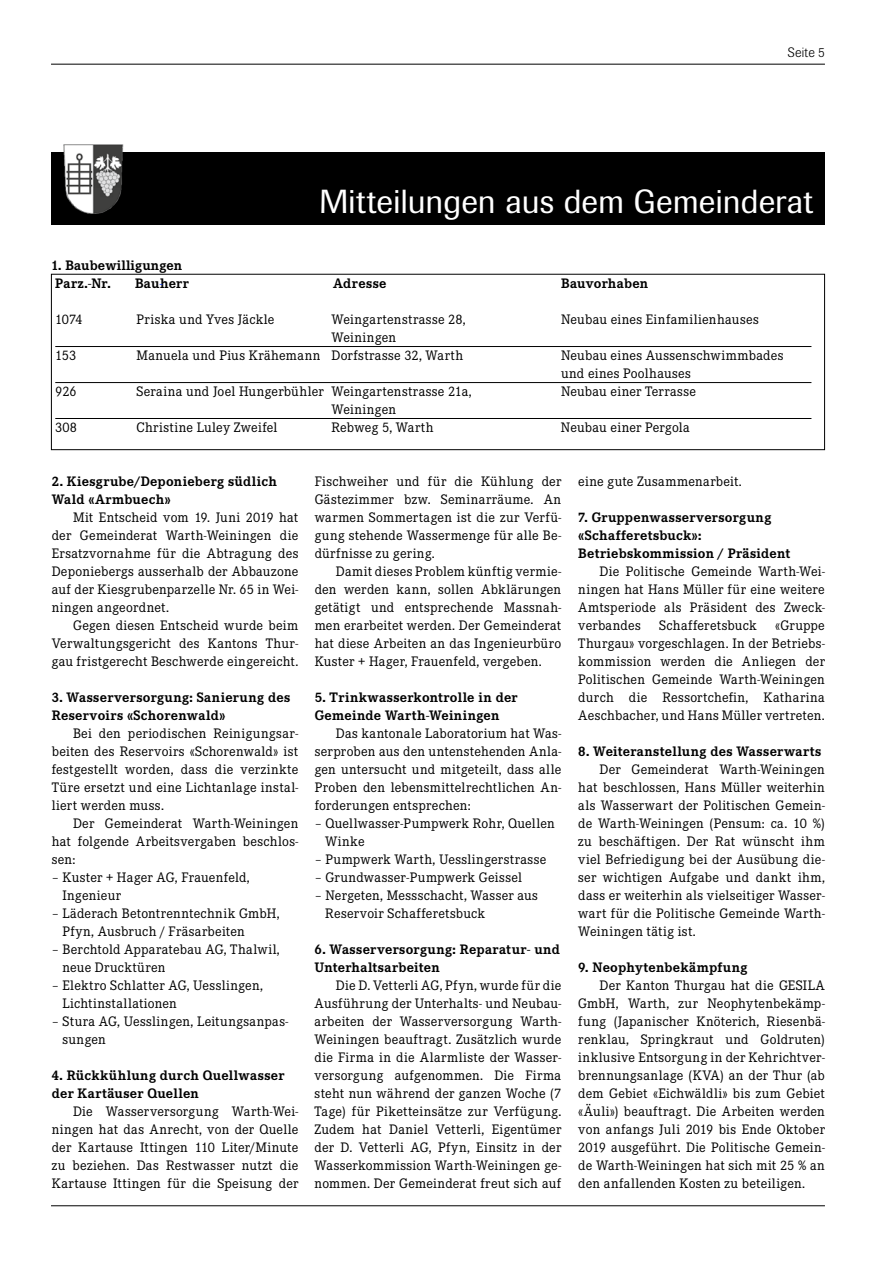
<style>
.page{position:relative;width:893px;height:1263px;background:#fff}
.page>*{position:absolute;margin:0;border:0;box-sizing:border-box;transform-origin:0 0}
.t1{font:33px "Imago";color:#fff}
.t2{font:13.5px/18px "Corporate EBQ";letter-spacing:.025em;color:#000;text-align:justify}
.t3{font:700 13.5px/18px "Corporate EBQ";letter-spacing:.025em;color:#000}
.t4{font:300 13.5px "Imago";letter-spacing:.015em;color:#000}
.t5{font:13.5px "Corporate EBQ";color:#0039ff}
</style>
<div class="page">
<hr style="left:51px;top:64px;width:774px;height:1px;background:#000">
<hr style="left:51px;top:1205px;width:774px;height:1px;background:#000">
<div style="left:51px;top:152px;width:774px;height:72px;background:#000"></div>
<img style="left:63px;top:144px;width:61px;height:69px">
<div style="left:51px;top:274px;width:774px;height:176px;border:1px solid #000"></div>
<hr style="left:55px;top:382px;width:756px;height:1px;background:#000">
<hr style="left:55px;top:346px;width:756px;height:1px;background:#000">
<hr style="left:55px;top:418px;width:756px;height:1px;background:#000">
<p class="t4" style="left:788px;top:45px;width:39px">Seite 5</p>
<h1 class="t1" style="left:319px;top:182px;width:495px">Mitteilungen aus dem Gemeinderat</h1>
<p class="t3" style="left:55px;top:256px;width:128px;text-indent:-4px">1. Baubewilligungen<br>Parz.-Nr.</p>
<p class="t3" style="left:135px;top:274px;width:55px">Bauherr</p>
<p class="t3" style="left:333px;top:274px;width:55px">Adresse</p>
<p class="t3" style="left:561px;top:274px;width:89px">Bauvorhaben</p>
<p class="t5" style="left:160px;top:275px;width:4px">-</p>
<p class="t2" style="left:55px;top:310px;width:29px">1074</p>
<p class="t2" style="left:137px;top:310px;width:140px">Priska und Yves Jäckle</p>
<p class="t2" style="left:332px;top:310px;width:136px">Weingartenstrasse 28,</p>
<p class="t2" style="left:561px;top:310px;width:199px">Neubau eines Einfamilienhauses</p>
<p class="t2" style="left:331px;top:328px;width:66px">Weiningen</p>
<p class="t2" style="left:55px;top:346px;width:23px">153</p>
<p class="t2" style="left:136px;top:346px;width:328px">Manuela und Pius Krähemann Dorfstrasse 32, Warth</p>
<p class="t2" style="left:561px;top:346px;width:224px">Neubau eines Aussenschwimmbades und eines Poolhauses</p>
<p class="t2" style="left:55px;top:382px;width:23px">926</p>
<p class="t2" style="left:136px;top:382px;width:337px">Seraina und Joel Hungerbühler Weingartenstrasse 21a,</p>
<p class="t2" style="left:561px;top:382px;width:137px">Neubau einer Terrasse</p>
<p class="t2" style="left:331px;top:400px;width:66px">Weiningen</p>
<p class="t2" style="left:55px;top:418px;width:23px">308</p>
<p class="t2" style="left:136px;top:418px;width:143px">Christine Luley Zweifel</p>
<p class="t2" style="left:331px;top:418px;width:104px">Rebweg 5, Warth</p>
<p class="t2" style="left:561px;top:418px;width:130px">Neubau einer Pergola</p>
<p class="t3" style="left:52px;top:472px;width:227px">2. Kiesgrube/Deponieberg südlich<br>Wald «Armbuech»</p>
<p class="t2" style="left:52px;top:508px;width:248px;text-indent:21px">Mit Entscheid vom 19. Juni 2019 hat der Gemeinderat Warth-Weiningen die Ersatzvornahme für die Abtragung des Deponiebergs ausserhalb der Abbauzone auf der Kiesgrubenparzelle Nr. 65 in Wei&shy;ningen angeordnet.</p>
<p class="t2" style="left:52px;top:616px;width:248px;text-indent:21px">Gegen diesen Entscheid wurde beim Verwaltungsgericht des Kantons Thur&shy;gau fristgerecht Beschwerde eingereicht.</p>
<p class="t3" style="left:52px;top:688px;width:240px">3. Wasserversorgung: Sanierung des<br>Reservoirs «Schorenwald»</p>
<p class="t2" style="left:52px;top:724px;width:248px;text-indent:21px">Bei den periodischen Reinigungsar&shy;beiten des Reservoirs «Schorenwald» ist festgestellt worden, dass die verzinkte Türe ersetzt und eine Lichtanlage instal&shy;liert werden muss.</p>
<p class="t2" style="left:52px;top:814px;width:248px;text-indent:21px">Der Gemeinderat Warth-Weiningen hat folgende Arbeitsvergaben beschlos&shy;sen:</p>
<p class="t2" style="left:62px;top:868px;width:189px;text-indent:-11px">– Kuster + Hager AG, Frauenfeld,<br>Ingenieur</p>
<p class="t2" style="left:62px;top:904px;width:219px;text-indent:-11px">– Läderach Betontrenntechnik GmbH,<br>Pfyn, Ausbruch / Fräsarbeiten</p>
<p class="t2" style="left:62px;top:940px;width:219px;text-indent:-11px">– Berchtold Apparatebau AG, Thalwil, neue Drucktüren</p>
<p class="t2" style="left:62px;top:976px;width:202px;text-indent:-11px">– Elektro Schlatter AG, Uesslingen,<br>Lichtinstallationen</p>
<p class="t2" style="left:62px;top:1012px;width:228px;text-indent:-11px">– Stura AG, Uesslingen, Leitungsanpas&shy;sungen</p>
<p class="t3" style="left:52px;top:1066px;width:234px">4. Rückkühlung durch Quellwasser der Kartäuser Quellen</p>
<p class="t2" style="left:52px;top:1102px;width:248px;text-indent:21px">Die Wasserversorgung Warth-Wei&shy;ningen hat das Anrecht, von der Quelle der Kartause Ittingen 110 Liter/Minute zu beziehen. Das Restwasser nutzt die Kartause Ittingen für die Speisung der</p>
<p class="t2" style="left:315px;top:472px;width:248px">Fischweiher und für die Kühlung der Gästezimmer bzw. Seminarräume. An warmen Sommertagen ist die zur Verfü&shy;gung stehende Wassermenge für alle Be&shy;dürfnisse zu gering.</p>
<p class="t2" style="left:315px;top:562px;width:248px;text-indent:21px">Damit dieses Problem künftig vermie&shy;den werden kann, sollen Abklärungen getätigt und entsprechende Massnah&shy;men erarbeitet werden. Der Gemeinderat hat diese Arbeiten an das Ingenieurbüro Kuster + Hager, Frauenfeld, vergeben.</p>
<p class="t3" style="left:315px;top:688px;width:204px">5. Trinkwasserkontrolle in der<br>Gemeinde Warth-Weiningen</p>
<p class="t2" style="left:315px;top:724px;width:248px;text-indent:21px">Das kantonale Laboratorium hat Was&shy;serproben aus den untenstehenden Anla&shy;gen untersucht und mitgeteilt, dass alle Proben den lebensmittelrechtlichen An&shy;forderungen entsprechen:</p>
<p class="t2" style="left:325px;top:814px;width:231px;text-indent:-11px">– Quellwasser-Pumpwerk Rohr, Quellen<br>Winke</p>
<p class="t2" style="left:315px;top:850px;width:233px">– Pumpwerk Warth, Uesslingerstrasse</p>
<p class="t2" style="left:315px;top:868px;width:209px">– Grundwasser-Pumpwerk Geissel</p>
<p class="t2" style="left:325px;top:886px;width:214px;text-indent:-11px">– Nergeten, Messschacht, Wasser aus<br>Reservoir Schafferetsbuck</p>
<p class="t3" style="left:315px;top:940px;width:247px">6. Wasserversorgung: Reparatur- und<br>Unterhaltsarbeiten</p>
<p class="t2" style="left:315px;top:976px;width:248px;text-indent:21px">Die D. Vetterli AG, Pfyn, wurde für die Ausführung der Unterhalts- und Neubau&shy;arbeiten der Wasserversorgung Warth-Weiningen beauftragt. Zusätzlich wurde die Firma in die Alarmliste der Wasser&shy;versorgung aufgenommen. Die Firma steht nun während der ganzen Woche (7<br>Tage) für Piketteinsätze zur Verfügung.<br>Zudem hat Daniel Vetterli, Eigentümer der D. Vetterli AG, Pfyn, Einsitz in der Wasserkommission Warth-Weiningen ge&shy;nommen. Der Gemeinderat freut sich auf</p>
<p class="t2" style="left:578px;top:472px;width:165px">eine gute Zusammenarbeit.</p>
<p class="t3" style="left:578px;top:508px;width:214px">7. Gruppenwasserversorgung «Schafferetsbuck»:<br>Betriebskommission / Präsident</p>
<p class="t2" style="left:578px;top:562px;width:248px;text-indent:21px">Die Politische Gemeinde Warth-Wei&shy;ningen hat Hans Müller für eine weitere Amtsperiode als Präsident des Zweck&shy;verbandes</p>
<p class="t2" style="left:578px;top:616px;width:248px;text-indent:197px">«Gruppe Thurgau» vorgeschlagen. In der Betriebs&shy;kommission werden die Anliegen der Politischen Gemeinde Warth-Weiningen durch die Ressortchefin, Katharina Aeschbacher, und Hans Müller vertreten.</p>
<p class="t3" style="left:578px;top:742px;width:244px">8. Weiteranstellung des Wasserwarts</p>
<p class="t2" style="left:578px;top:760px;width:248px;text-indent:21px">Der Gemeinderat Warth-Weiningen hat beschlossen, Hans Müller weiterhin als Wasserwart der Politischen Gemein&shy;de Warth-Weiningen (Pensum: ca. 10 %) zu beschäftigen. Der Rat wünscht ihm viel Befriedigung bei der Ausübung die&shy;ser wichtigen Aufgabe und dankt ihm, dass er weiterhin als vielseitiger Wasser&shy;wart für die Politische Gemeinde Warth-Weiningen tätig ist.</p>
<p class="t3" style="left:578px;top:958px;width:171px">9. Neophytenbekämpfung</p>
<p class="t2" style="left:578px;top:976px;width:248px;text-indent:21px">Der Kanton Thurgau hat die GESILA GmbH, Warth, zur Neophytenbekämp&shy;fung (Japanischer Knöterich, Riesenbä&shy;renklau, Springkraut und Goldruten) inklusive Entsorgung in der Kehrichtver&shy;brennungsanlage (KVA) an der Thur (ab dem Gebiet «Eichwäldli» bis zum Gebiet «Äuli») beauftragt. Die Arbeiten werden von anfangs Juli 2019 bis Ende Oktober 2019 ausgeführt. Die Politische Gemein&shy;de Warth-Weiningen hat sich mit 25 % an den anfallenden Kosten zu beteiligen.</p>
<p class="t2" style="left:659px;top:616px;width:99px">Schafferetsbuck</p>
</div>
